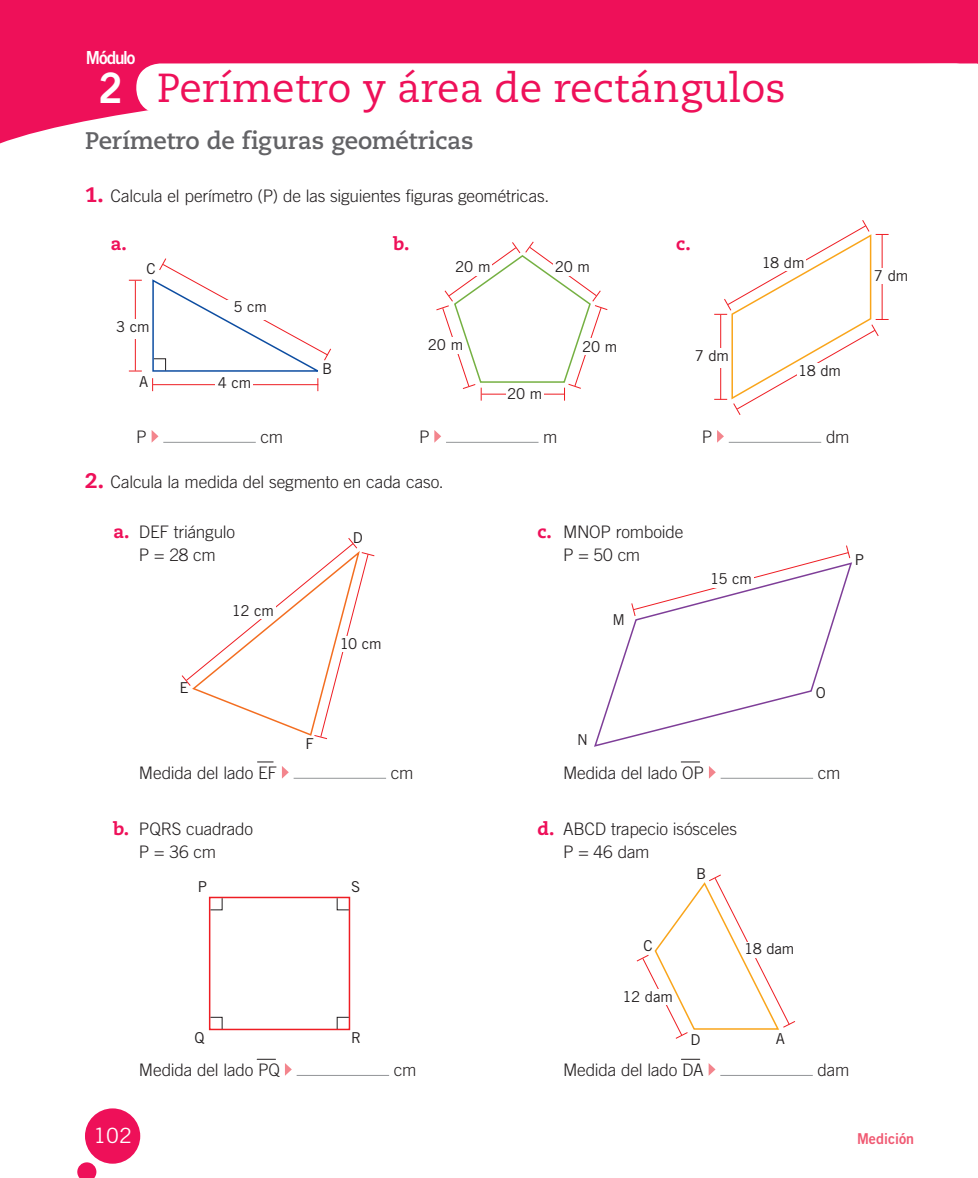
<style>
.page{position:relative;width:978px;height:1178px;background:#fff}
.page>*{position:absolute;margin:0;border:0;box-sizing:border-box;transform-origin:0 0}
.t1{font:40.5px "Caecilia LT Std";color:#ee1059}
.t2{font:700 24px "Caecilia LT Std";letter-spacing:-.015em;color:#636366}
.t3{font:21px "Trade Gothic LT Std";color:#fff}
.t4{font:18px "Trade Gothic LT Std Bd 2";letter-spacing:-.065em;color:#fff;scale:.95 1}
.t5{font:800 18px "Caecilia LT Std";color:#ee1059}
.t6{font:300 17.25px/22.5px "Trade Gothic LT Std";letter-spacing:-.015em;color:#231f20}
.t7{font:15px "Trade Gothic LT Std";letter-spacing:-.015em;color:#231f20}
.t8{font:15px "Trade Gothic LT Std Bd 2";color:#f05972;scale:.95 1}
.s1{font-family:"Trade Gothic LT Std Bd 2";font-size:42px;color:#fff}
.s2{font-family:"Caecilia LT Std";font-weight:800;font-size:21px;color:#ee1059}
.s3{font-family:"Caecilia LT Std";font-weight:800;font-size:18px;color:#ee1059}
</style>
<div class="page">
<svg style="left:0;top:0;width:977px;height:144px;fill:#ee1059"></svg>
<div style="left:136px;top:63px;width:842px;height:50px;background:#fff;border-radius:24px"></div>
<svg style="left:152px;top:430px;width:7px;height:12px"></svg>
<hr style="left:163px;top:442px;width:93px;height:1px;background:#939598">
<svg style="left:434px;top:430px;width:7px;height:13px"></svg>
<hr style="left:446px;top:442px;width:93px;height:1px;background:#939598">
<svg style="left:717px;top:430px;width:7px;height:13px"></svg>
<hr style="left:729px;top:442px;width:92px;height:1px;background:#939598">
<svg style="left:282px;top:766px;width:7px;height:13px"></svg>
<hr style="left:294px;top:778px;width:92px;height:1px;background:#939598">
<svg style="left:285px;top:1063px;width:7px;height:13px"></svg>
<hr style="left:297px;top:1075px;width:92px;height:1px;background:#939598">
<svg style="left:709px;top:766px;width:7px;height:13px"></svg>
<hr style="left:721px;top:778px;width:92px;height:1px;background:#939598">
<svg style="left:709px;top:1063px;width:6px;height:13px"></svg>
<hr style="left:720px;top:1075px;width:93px;height:1px;background:#939598">
<svg style="left:594px;top:562px;width:258px;height:185px"></svg>
<div style="left:209px;top:897px;width:141px;height:133px;border:2px solid #ee1d23"></div>
<svg style="left:258px;top:761px;width:15px;height:1px"></svg>
<svg style="left:681px;top:761px;width:19px;height:1px"></svg>
<svg style="left:681px;top:1059px;width:19px;height:1px"></svg>
<svg style="left:257px;top:1059px;width:19px;height:1px"></svg>
<svg style="left:152px;top:378px;width:1px;height:13px"></svg>
<svg style="left:129px;top:280px;width:13px;height:1px"></svg>
<svg style="left:317px;top:378px;width:1px;height:13px"></svg>
<svg style="left:129px;top:371px;width:13px;height:1px"></svg>
<svg style="left:631px;top:545px;width:220px;height:72px"></svg>
<svg style="left:636px;top:874px;width:160px;height:165px"></svg>
<svg style="left:181px;top:538px;width:194px;height:201px"></svg>
<svg style="left:714px;top:220px;width:175px;height:195px"></svg>
<svg style="left:436px;top:241px;width:172px;height:160px"></svg>
<hr style="left:153px;top:384px;width:165px;height:1px;background:#ee1d23">
<hr style="left:482px;top:394px;width:83px;height:1px;background:#ee1d23">
<hr style="left:135px;top:281px;width:1px;height:90px;background:#ee1d23">
<hr style="left:720px;top:315px;width:1px;height:84px;background:#ee1d23">
<hr style="left:882px;top:235px;width:1px;height:85px;background:#ee1d23">
<div style="left:454px;top:260px;width:38px;height:16px;background:#fff"></div>
<div style="left:427px;top:337px;width:37px;height:17px;background:#fff"></div>
<div style="left:506px;top:386px;width:38px;height:17px;background:#fff"></div>
<div style="left:555px;top:260px;width:38px;height:16px;background:#fff"></div>
<div style="left:554px;top:260px;width:37px;height:16px;background:#fff"></div>
<div style="left:760px;top:255px;width:46px;height:16px;background:#fff"></div>
<div style="left:708px;top:572px;width:46px;height:15px;background:#fff"></div>
<div style="left:744px;top:941px;width:60px;height:16px;background:#fff"></div>
<div style="left:613px;top:989px;width:60px;height:16px;background:#fff"></div>
<div style="left:797px;top:363px;width:45px;height:16px;background:#fff"></div>
<div style="left:230px;top:603px;width:46px;height:16px;background:#fff"></div>
<div style="left:338px;top:636px;width:45px;height:16px;background:#fff"></div>
<div style="left:581px;top:339px;width:37px;height:16px;background:#fff"></div>
<div style="left:114px;top:319px;width:38px;height:20px;background:#fff"></div>
<div style="left:693px;top:348px;width:38px;height:20px;background:#fff"></div>
<div style="left:872px;top:269px;width:38px;height:15px;background:#fff"></div>
<div style="left:216px;top:376px;width:37px;height:19px;background:#fff"></div>
<svg style="left:152px;top:258px;width:179px;height:114px"></svg>
<svg style="left:210px;top:1016px;width:13px;height:14px"></svg>
<svg style="left:210px;top:897px;width:13px;height:13px"></svg>
<svg style="left:336px;top:1016px;width:14px;height:14px"></svg>
<svg style="left:336px;top:897px;width:14px;height:13px"></svg>
<div style="left:85px;top:1108px;width:55px;height:56px;background:#ee1059;border-radius:50%"></div>
<svg style="left:77px;top:1162px;width:19px;height:16px"></svg>
<svg style="left:977px;top:0;width:1px;height:64px"></svg>
<p class="t4" style="left:86px;top:46px;width:54px">Módulo</p>
<h1 class="t1" style="left:99px;top:64px;width:688px"><span class="s1">2</span> Perímetro y área de rectángulos</h1>
<h2 class="t2" style="left:85px;top:127px;width:390px">Perímetro de figuras geométricas</h2>
<p class="t6" style="left:85px;top:184px;width:466px"><span class="s2">1.</span> Calcula el perímetro (P) de las siguientes figuras geométricas.</p>
<p class="t5" style="left:111px;top:233px;width:18px">a.</p>
<p class="t5" style="left:393px;top:233px;width:17px">b.</p>
<p class="t5" style="left:676px;top:233px;width:16px">c.</p>
<p class="t7" style="left:146px;top:260px;width:11px">C</p>
<p class="t7" style="left:455px;top:258px;width:37px">20 m</p>
<p class="t7" style="left:557px;top:258px;width:37px">20 m</p>
<p class="t7" style="left:762px;top:253px;width:44px">18 dm</p>
<p class="t7" style="left:555px;top:258px;width:37px">20 m</p>
<p class="t7" style="left:234px;top:298px;width:35px">5 cm</p>
<p class="t7" style="left:116px;top:317px;width:35px">3 cm</p>
<p class="t7" style="left:428px;top:336px;width:37px">20 m</p>
<p class="t7" style="left:582px;top:337px;width:37px">20 m</p>
<p class="t7" style="left:695px;top:346px;width:36px">7 dm</p>
<p class="t7" style="left:139px;top:372px;width:11px">A</p>
<p class="t7" style="left:218px;top:374px;width:35px">4 cm</p>
<p class="t7" style="left:322px;top:359px;width:12px">B</p>
<p class="t7" style="left:507px;top:385px;width:37px">20 m</p>
<p class="t7" style="left:798px;top:361px;width:44px">18 dm</p>
<p class="t6" style="left:136px;top:425px;width:12px">P</p>
<p class="t6" style="left:261px;top:425px;width:24px">cm</p>
<p class="t6" style="left:419px;top:425px;width:12px">P</p>
<p class="t6" style="left:543px;top:425px;width:16px">m</p>
<p class="t6" style="left:85px;top:470px;width:360px"><span class="s2">2.</span> Calcula la medida del segmento en cada caso.</p>
<p class="t6" style="left:702px;top:425px;width:12px">P</p>
<p class="t6" style="left:826px;top:425px;width:25px">dm</p>
<p class="t7" style="left:874px;top:267px;width:36px">7 dm</p>
<p class="t6" style="left:113px;top:520px;width:123px;text-align:center"><span class="s3">a.</span> DEF triángulo<br>P = 28 cm</p>
<p class="t7" style="left:180px;top:678px;width:11px">E</p>
<p class="t7" style="left:232px;top:602px;width:44px">12 cm</p>
<p class="t7" style="left:353px;top:529px;width:12px">D</p>
<p class="t7" style="left:340px;top:635px;width:43px">10 cm</p>
<p class="t6" style="left:563px;top:520px;width:122px;text-indent:-26px"><span class="s3">c.</span> MNOP romboide<br>P = 50 cm</p>
<p class="t7" style="left:612px;top:610px;width:14px">M</p>
<p class="t7" style="left:710px;top:570px;width:43px">15 cm</p>
<p class="t7" style="left:855px;top:550px;width:11px">P</p>
<p class="t7" style="left:816px;top:684px;width:12px">O</p>
<p class="t7" style="left:306px;top:734px;width:10px">F</p>
<p class="t6" style="left:139px;top:761px;width:140px">Medida del lado EF</p>
<p class="t6" style="left:391px;top:761px;width:24px">cm</p>
<p class="t7" style="left:577px;top:730px;width:12px">N</p>
<p class="t6" style="left:563px;top:761px;width:143px">Medida del lado OP</p>
<p class="t6" style="left:818px;top:761px;width:24px">cm</p>
<p class="t6" style="left:139px;top:817px;width:116px;text-indent:-26px"><span class="s3">b.</span> PQRS cuadrado<br>P = 36 cm</p>
<p class="t7" style="left:198px;top:877px;width:11px">P</p>
<p class="t7" style="left:351px;top:877px;width:11px">S</p>
<p class="t6" style="left:563px;top:817px;width:176px;text-indent:-26px"><span class="s3">d.</span> ABCD trapecio isósceles<br>P = 46 dam</p>
<p class="t7" style="left:696px;top:864px;width:12px">B</p>
<p class="t7" style="left:644px;top:936px;width:11px">C</p>
<p class="t7" style="left:744px;top:940px;width:52px">18 dam</p>
<p class="t7" style="left:623px;top:988px;width:52px">12 dam</p>
<p class="t7" style="left:194px;top:1028px;width:12px">Q</p>
<p class="t7" style="left:351px;top:1028px;width:12px">R</p>
<p class="t7" style="left:690px;top:1030px;width:12px">D</p>
<p class="t7" style="left:776px;top:1030px;width:11px">A</p>
<p class="t6" style="left:139px;top:1058px;width:143px">Medida del lado PQ</p>
<p class="t6" style="left:394px;top:1058px;width:24px">cm</p>
<p class="t6" style="left:563px;top:1058px;width:142px">Medida del lado DA</p>
<p class="t6" style="left:818px;top:1058px;width:33px">dam</p>
<p class="t3" style="left:93px;top:1123px;width:40px">102</p>
<p class="t8" style="left:857px;top:1129px;width:62px">Medición</p>
</div>
